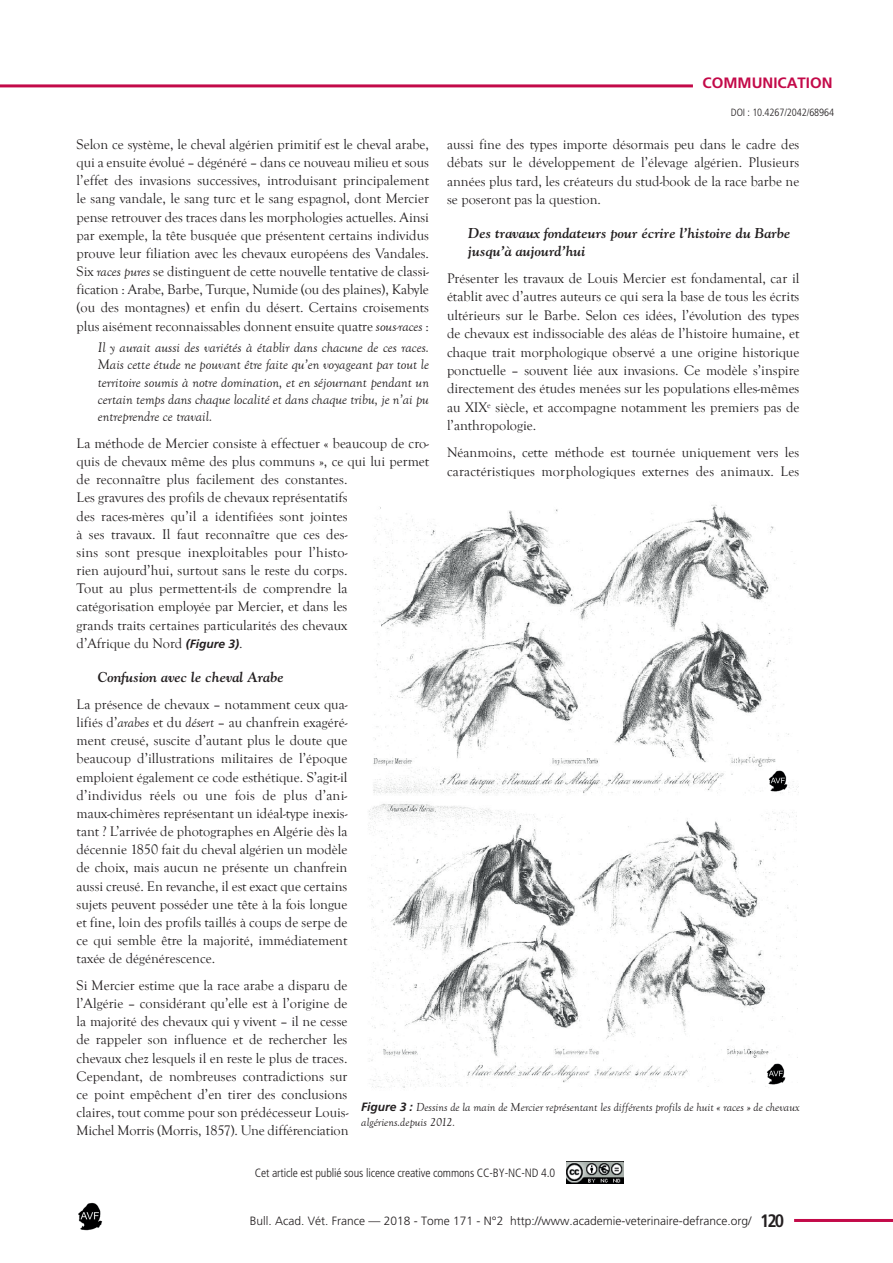
<style>
.page{position:relative;width:893px;height:1263px;background:#fff}
.page>*{position:absolute;margin:0;border:0;box-sizing:border-box;transform-origin:0 0}
.t1{font:700 condensed 18px "Frutiger";color:#231f20}
.t2{font:700 15px "Frutiger";color:#c30a49}
.t3{font:14.25px/18.1px "Goudy Old Style T";color:#231f20;text-align:justify}
.t4{font:italic 14.25px/17.2px "Goudy Old Style T";color:#231f20;text-align:justify}
.t5{font:italic 700 14.25px/17.5px "Goudy";color:#231f20}
.t6{font:italic 12px/15px "Goudy Old Style T";color:#231f20}
.t7{font:300 12px "Frutiger";color:#231f20}
.t8{font:300 condensed 12px "Frutiger";letter-spacing:-.01em;color:#231f20}
.t9{font:300 condensed 10.5px "Frutiger";letter-spacing:-.01em;color:#231f20}
.s1{font-style:italic}
.s2{font-family:"Frutiger";font-weight:700;font-style:italic;font-size:12px}
.s3{font-family:"Frutiger";font-weight:700}
</style>
<div class="page">
<img style="left:368px;top:504px;width:431px;height:584px">
<hr style="left:794px;top:1219px;width:99px;height:3px;background:#c30a49">
<hr style="left:0;top:84px;width:693px;height:3px;background:#c30a49">
<img style="left:78px;top:1203px;width:25px;height:28px">
<img style="left:566px;top:1162px;width:57px;height:21px">
<img style="left:769px;top:770px;width:19px;height:21px">
<img style="left:767px;top:1064px;width:19px;height:21px">
<p class="t2" style="left:703px;top:74px;width:131px">COMMUNICATION</p>
<p class="t9" style="left:731px;top:107px;width:105px">DOI : 10.4267/2042/68964</p>
<p class="t3" style="left:447px;top:135px;width:354px">aussi fine des types importe désormais peu dans le cadre des débats sur le développement de l’élevage algérien. Plusieurs années plus tard, les créateurs du stud-book de la race barbe ne se poseront pas la question.</p>
<p class="t5" style="left:468px;top:224px;width:324px">Des travaux fondateurs pour écrire l’histoire du Barbe jusqu’à aujourd’hui</p>
<p class="t3" style="left:447px;top:269px;width:354px">Présenter les travaux de Louis Mercier est fondamental, car il établit avec d’autres auteurs ce qui sera la base de tous les écrits ultérieurs sur le Barbe. Selon ces idées, l’évolution des types de chevaux est indissociable des aléas de l’histoire humaine, et chaque trait morphologique observé a une origine historique ponctuelle – souvent liée aux invasions. Ce modèle s’inspire directement des études menées sur les populations elles-mêmes au XIX<sup>e</sup> siècle, et accompagne notamment les premiers pas de l’anthropologie.</p>
<p class="t3" style="left:447px;top:444px;width:354px">Néanmoins, cette méthode est tournée uniquement vers les caractéristiques morphologiques externes des animaux. Les</p>
<p class="t3" style="left:77px;top:135px;width:354px">Selon ce système, le cheval algérien primitif est le cheval arabe, qui a ensuite évolué – dégénéré – dans ce nouveau milieu et sous l’effet des invasions successives, introduisant principalement le sang vandale, le sang turc et le sang espagnol, dont Mercier pense retrouver des traces dans les morphologies actuelles. Ainsi par exemple, la tête busquée que présentent certains individus prouve leur filiation avec les chevaux européens des Vandales.<br>Six <span class="s1">races pures</span> se distinguent de cette nouvelle tentative de classi&shy;fication : Arabe, Barbe, Turque, Numide (ou des plaines), Kabyle (ou des montagnes) et enfin du désert. Certains croisements plus aisément reconnaissables donnent ensuite quatre <span class="s1">sous-races</span> :</p>
<p class="t4" style="left:98px;top:339px;width:333px">Il y aurait aussi des variétés à établir dans chacune de ces races.<br>Mais cette étude ne pouvant être faite qu’en voyageant par tout le territoire soumis à notre domination, et en séjournant pendant un certain temps dans chaque localité et dans chaque tribu, je n’ai pu entreprendre ce travail.</p>
<p class="t3" style="left:77px;top:434px;width:354px;text-align:left">La méthode de Mercier consiste à effectuer « beaucoup de cro&shy;quis de chevaux même des plus communs », ce qui lui permet de reconnaître plus facilement des constantes.<br>Les gravures des profils de chevaux représentatifs<br>des races-mères qu’il a identifiées sont jointes<br>à ses travaux. Il faut reconnaître que ces des-<br>sins sont presque inexploitables pour l’histo-<br>rien aujourd’hui, surtout sans le reste du corps.<br>Tout au plus permettent-ils de comprendre la<br>catégorisation employée par Mercier, et dans les<br>grands traits certaines particularités des chevaux<br>d’Afrique du Nord <span class="s2">(Figure 3)</span>.</p>
<p class="t5" style="left:98px;top:668px;width:188px">Confusion avec le cheval Arabe</p>
<p class="t3" style="left:77px;top:695px;width:272px">La présence de chevaux – notamment ceux qua&shy;lifiés d’<span class="s1">arabes</span> et du <span class="s1">désert</span> – au chanfrein exagéré&shy;ment creusé, suscite d’autant plus le doute que beaucoup d’illustrations militaires de l’époque emploient également ce code esthétique. S’agit-il d’individus réels ou une fois de plus d’ani&shy;maux-chimères représentant un idéal-type inexis&shy;tant ? L’arrivée de photographes en Algérie dès la décennie 1850 fait du cheval algérien un modèle de choix, mais aucun ne présente un chanfrein aussi creusé. En revanche, il est exact que certains sujets peuvent posséder une tête à la fois longue et fine, loin des profils taillés à coups de serpe de ce qui semble être la majorité, immédiatement taxée de dégénérescence.</p>
<p class="t3" style="left:77px;top:976px;width:273px">Si Mercier estime que la race arabe a disparu de l’Algérie – considérant qu’elle est à l’origine de la majorité des chevaux qui y vivent – il ne cesse de rappeler son influence et de rechercher les chevaux chez lesquels il en reste le plus de traces.<br>Cependant, de nombreuses contradictions sur ce point empêchent d’en tirer des conclusions claires, tout comme pour son prédécesseur Louis-Michel Morris (Morris, 1857). Une différenciation</p>
<p class="t6" style="left:361px;top:1100px;width:440px"><span class="s3">Figure 3 :</span> Dessins de la main de Mercier représentant les différents profils de huit « races » de chevaux algériens.depuis 2012.</p>
<p class="t8" style="left:255px;top:1166px;width:302px">Cet article est publié sous licence creative commons CC-BY-NC-ND 4.0</p>
<p class="t7" style="left:250px;top:1214px;width:503px">Bull. Acad. Vét. France — 2018 - Tome 171 - N°2 http://www.academie-veterinaire-defrance.org/</p>
<p class="t1" style="left:760px;top:1210px;width:25px">120</p>
</div>
